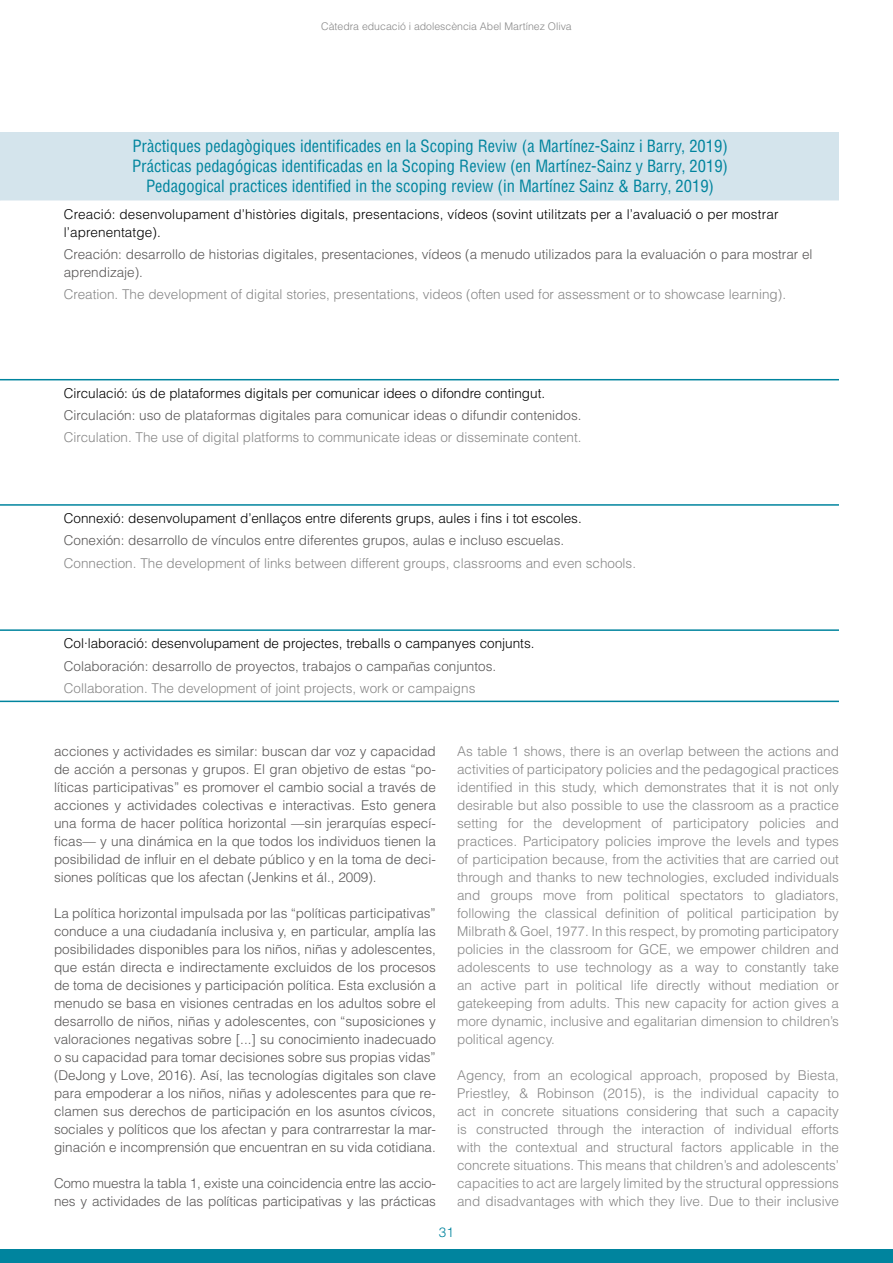
<style>
.page{position:relative;width:893px;height:1263px;background:#fff}
.page>*{position:absolute;margin:0;border:0;box-sizing:border-box;transform-origin:0 0}
.t1{font:condensed 16.5px/19.8px "Helvetica LT Std";color:#00849e;text-align:center}
.t2{font:300 13.5px/18px "Helvetica LT Std";color:#595757}
.t3{font:300 13.5px/18px "Helvetica LT Std";color:#878787;text-align:justify}
.t4{font:300 13.5px/18px "Helvetica LT Std";color:#000}
.t5{font:300 13.5px "Helvetica LT Std";color:#00849e}
.t6{font:300 10.5px "Helvetica LT Std";color:#878787}
</style>
<div class="page">
<div style="left:0;top:1249px;width:893px;height:14px;background:#00849e"></div>
<div style="left:0;top:132px;width:839px;height:68px;background:#d4e4ec"></div>
<hr style="left:0;top:379px;width:839px;height:1px;background:#00849e">
<hr style="left:0;top:504px;width:839px;height:2px;background:#00849e">
<hr style="left:0;top:629px;width:839px;height:2px;background:#00849e">
<hr style="left:0;top:701px;width:839px;height:1px;background:#00849e">
<p class="t6" style="left:321px;top:19px;width:252px">Càtedra educació i adolescència Abel Martínez Oliva</p>
<p class="t1" style="left:132px;top:136px;width:597px">Pràctiques pedagògiques identificades en la Scoping Reviw (a Martínez-Sainz i Barry, 2019)<br>Prácticas pedagógicas identificadas en la Scoping Review (en Martínez-Sainz y Barry, 2019)<br>Pedagogical practices identified in the scoping review (in Martínez Sainz &amp; Barry, 2019)</p>
<p class="t4" style="left:64px;top:205px;width:716px">Creació: desenvolupament d’històries digitals, presentacions, vídeos (sovint utilitzats per a l’avaluació o per mostrar l’aprenentatge).</p>
<p class="t2" style="left:64px;top:245px;width:750px">Creación: desarrollo de historias digitales, presentaciones, vídeos (a menudo utilizados para la evaluación o para mostrar el aprendizaje).</p>
<p class="t3" style="left:64px;top:285px;width:724px">Creation. The development of digital stories, presentations, videos (often used for assessment or to showcase learning).</p>
<p class="t4" style="left:64px;top:384px;width:483px">Circulació: ús de plataformes digitals per comunicar idees o difondre contingut.</p>
<p class="t2" style="left:64px;top:406px;width:519px">Circulación: uso de plataformas digitales para comunicar ideas o difundir contenidos.</p>
<p class="t3" style="left:64px;top:428px;width:519px">Circulation. The use of digital platforms to communicate ideas or disseminate content.</p>
<p class="t4" style="left:64px;top:509px;width:519px">Connexió: desenvolupament d’enllaços entre diferents grups, aules i fins i tot escoles.</p>
<p class="t2" style="left:64px;top:531px;width:502px">Conexión: desarrollo de vínculos entre diferentes grupos, aulas e incluso escuelas.</p>
<p class="t3" style="left:64px;top:554px;width:574px">Connection. The development of links between different groups, classrooms and even schools.</p>
<p class="t4" style="left:64px;top:634px;width:472px">Col·laboració: desenvolupament de projectes, treballs o campanyes conjunts.</p>
<p class="t2" style="left:64px;top:657px;width:434px">Colaboración: desarrollo de proyectos, trabajos o campañas conjuntos.</p>
<p class="t3" style="left:64px;top:679px;width:413px">Collaboration. The development of joint projects, work or campaigns</p>
<p class="t2" style="left:54px;top:742px;width:383px;text-align:justify">acciones y actividades es similar: buscan dar voz y capacidad de acción a personas y grupos. El gran objetivo de estas “po&shy;líticas participativas” es promover el cambio social a través de acciones y actividades colectivas e interactivas. Esto genera una forma de hacer política horizontal —sin jerarquías especí&shy;ficas— y una dinámica en la que todos los individuos tienen la posibilidad de influir en el debate público y en la toma de deci&shy;siones políticas que los afectan (Jenkins et ál., 2009).</p>
<p class="t2" style="left:54px;top:904px;width:383px;text-align:justify">La política horizontal impulsada por las “políticas participativas” conduce a una ciudadanía inclusiva y, en particular, amplía las posibilidades disponibles para los niños, niñas y adolescentes, que están directa e indirectamente excluidos de los procesos de toma de decisiones y participación política. Esta exclusión a menudo se basa en visiones centradas en los adultos sobre el desarrollo de niños, niñas y adolescentes, con “suposiciones y valoraciones negativas sobre [...] su conocimiento inadecuado o su capacidad para tomar decisiones sobre sus propias vidas” (DeJong y Love, 2016). Así, las tecnologías digitales son clave para empoderar a los niños, niñas y adolescentes para que re&shy;clamen sus derechos de participación en los asuntos cívicos, sociales y políticos que los afectan y para contrarrestar la mar&shy;ginación e incomprensión que encuentran en su vida cotidiana.</p>
<p class="t2" style="left:54px;top:1174px;width:383px">Como muestra la tabla 1, existe una coincidencia entre las accio&shy;nes y actividades de las políticas participativas y las prácticas</p>
<p class="t3" style="left:457px;top:742px;width:383px">As table 1 shows, there is an overlap between the actions and activities of participatory policies and the pedagogical practices identified in this study, which demonstrates that it is not only desirable but also possible to use the classroom as a practice setting for the development of participatory policies and practices. Participatory policies improve the levels and types of participation because, from the activities that are carried out through and thanks to new technologies, excluded individuals and groups move from political spectators to gladiators, following the classical definition of political participation by Milbrath &amp; Goel, 1977. In this respect, by promoting participatory policies in the classroom for GCE, we empower children and adolescents to use technology as a way to constantly take an active part in political life directly without mediation or gatekeeping from adults. This new capacity for action gives a more dynamic, inclusive and egalitarian dimension to children’s political agency.</p>
<p class="t3" style="left:457px;top:1066px;width:383px">Agency, from an ecological approach, proposed by Biesta, Priestley, &amp; Robinson (2015), is the individual capacity to act in concrete situations considering that such a capacity is constructed through the interaction of individual efforts with the contextual and structural factors applicable in the concrete situations. This means that children’s and adolescents’ capacities to act are largely limited by the structural oppressions and disadvantages with which they live. Due to their inclusive</p>
<p class="t5" style="left:439px;top:1223px;width:17px">31</p>
</div>
